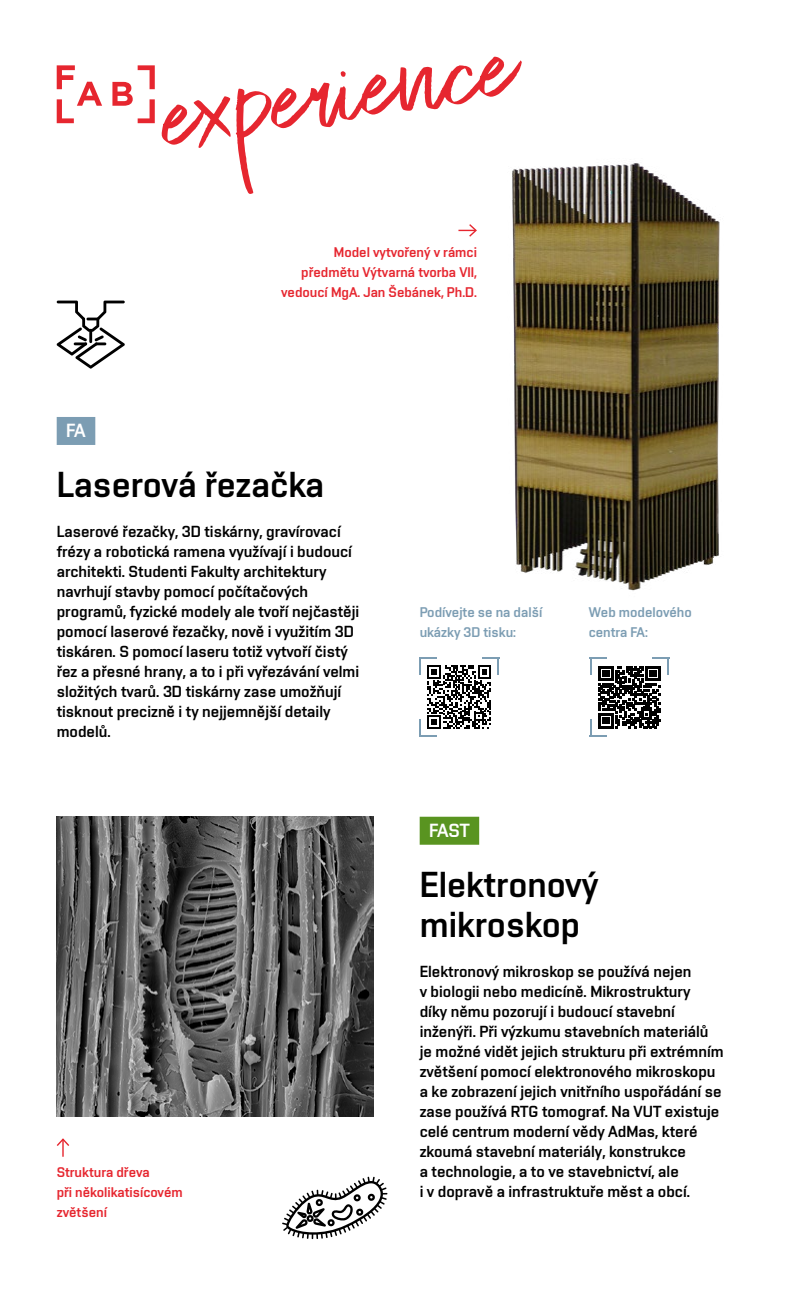
<style>
.page{position:relative;width:794px;height:1304px;background:#fff}
.page>*{position:absolute;margin:0;border:0;box-sizing:border-box;transform-origin:0 0}
.t1{font:36px/40px "Vafle VUT";color:#000}
.t2{font:19px "Vafle VUT";letter-spacing:-.04em;color:#fff}
.t3{font:16px/20px "Vafle VUT";color:#000}
.t4{font:14px/20px "Vafle VUT";color:#e6262f;text-align:right}
.t5{font:14px/20px "Vafle VUT";color:#7c9db3}
</style>
<div class="page">
<div style="left:57px;top:417px;width:38px;height:28px;background:#7c9db3"></div>
<div style="left:420px;top:817px;width:59px;height:28px;background:#599420"></div>
<img style="left:57px;top:817px;width:317px;height:300px">
<svg style="left:57px;top:301px;width:68px;height:68px"></svg>
<svg style="left:282px;top:1177px;width:105px;height:62px"></svg>
<svg style="left:57px;top:65px;width:45px;height:58px"></svg>
<svg style="left:112px;top:65px;width:43px;height:58px"></svg>
<svg style="left:162px;top:57px;width:360px;height:137px"></svg>
<img style="left:478px;top:137px;width:242px;height:454px">
<svg style="left:458px;top:224px;width:19px;height:13px"></svg>
<svg style="left:56px;top:1138px;width:14px;height:19px"></svg>
<svg style="left:420px;top:657px;width:79px;height:80px"></svg>
<svg style="left:590px;top:657px;width:79px;height:80px"></svg>
<p class="t4" style="left:281px;top:242px;width:197px">Model vytvořený v rámci předmětu Výtvarná tvorba VII, vedoucí MgA. Jan Šebánek, Ph.D.</p>
<p class="t2" style="left:66px;top:419px;width:21px">FA</p>
<h1 class="t1" style="left:57px;top:464px;width:269px">Laserová řezačka</h1>
<p class="t3" style="left:57px;top:521px;width:304px">Laserové řezačky, 3D tiskárny, gravírovací frézy a robotická ramena využívají i budoucí architekti. Studenti Fakulty architektury navrhují stavby pomocí počítačových programů, fyzické modely ale tvoří nejčastěji pomocí laserové řezačky, nově i využitím 3D tiskáren. S pomocí laseru totiž vytvoří čistý řez a přesné hrany, a to i při vyřezávání velmi složitých tvarů. 3D tiskárny zase umožňují tisknout precizně i ty nejjemnější detaily modelů.</p>
<p class="t4" style="left:57px;top:1162px;width:128px;text-align:left">Struktura dřeva<br>při několikatisícovém zvětšení</p>
<p class="t5" style="left:420px;top:602px;width:124px">Podívejte se na další ukázky 3D tisku:</p>
<p class="t5" style="left:588px;top:602px;width:105px">Web modelového centra FA:</p>
<p class="t2" style="left:429px;top:819px;width:42px">FAST</p>
<h1 class="t1" style="left:420px;top:864px;width:180px">Elektronový mikroskop</h1>
<p class="t3" style="left:420px;top:961px;width:305px">Elektronový mikroskop se používá nejen<br>v biologii nebo medicíně. Mikrostruktury<br>díky němu pozorují i budoucí stavební inženýři. Při výzkumu stavebních materiálů je možné vidět jejich strukturu při extrémním zvětšení pomocí elektronového mikroskopu a ke zobrazení jejich vnitřního uspořádání se zase používá RTG tomograf. Na VUT existuje celé centrum moderní vědy AdMas, které zkoumá stavební materiály, konstrukce<br>a technologie, a to ve stavebnictví, ale<br>i v dopravě a infrastruktuře měst a obcí.</p>
</div>
